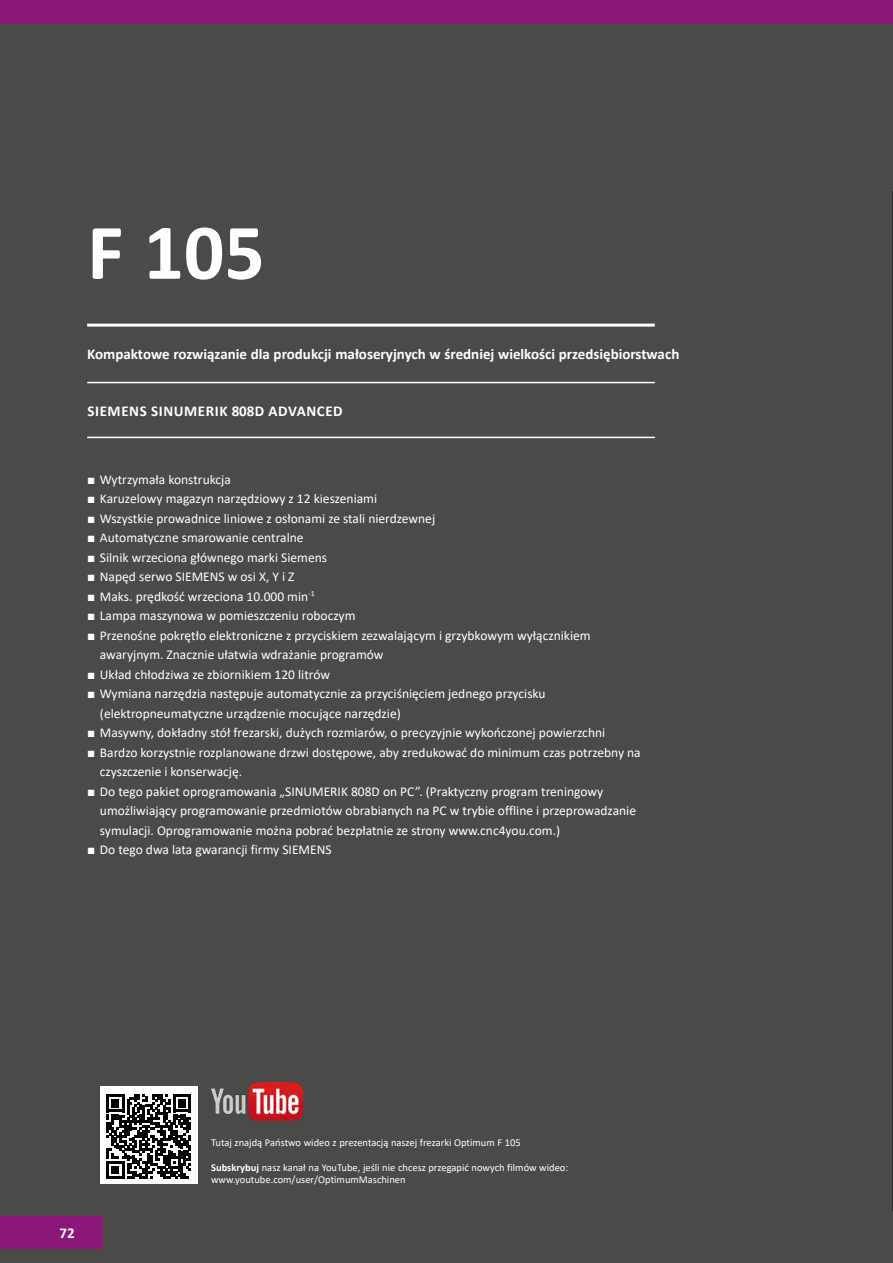
<style>
.page{position:relative;width:893px;height:1263px;background:#fff}
.page>*{position:absolute;margin:0;border:0;box-sizing:border-box;transform-origin:0 0}
.t1{font:700 79.65px "Calibri";color:#fff}
.t2{font:700 15px "Calibri";color:#fff}
.t3{font:700 15px "Calibri";letter-spacing:.04em;color:#fff}
.t4{font:13.5px/19.5px "Calibri";color:#fff}
.t5{font:10.5px/12.6px "Calibri";color:#fff}
.s1{font-family:"Arial"}
.s2{font-weight:700}
</style>
<div class="page">
<div style="left:0;top:23px;width:893px;height:1240px;background:#4a4a49"></div>
<div style="left:0;top:0;width:893px;height:23px;background:#8b1878"></div>
<hr style="left:892px;top:191px;width:1px;height:1020px;background:#000">
<div style="left:0;top:1216px;width:103px;height:33px;background:#8b1878"></div>
<div style="left:100px;top:1086px;width:97px;height:98px;background:#fff"></div>
<img style="left:211px;top:1082px;width:92px;height:38px">
<svg style="left:106px;top:1094px;width:85px;height:85px"></svg>
<hr style="left:87px;top:437px;width:568px;height:1px;background:#fff">
<hr style="left:87px;top:324px;width:568px;height:3px;background:#fff">
<hr style="left:87px;top:382px;width:568px;height:1px;background:#fff">
<img style="left:892px;top:260px;width:1px;height:822px">
<h1 class="t1" style="left:87px;top:196px;width:179px">F 105</h1>
<p class="t2" style="left:87px;top:343px;width:594px">Kompaktowe rozwiązanie dla produkcji małoseryjnych w średniej wielkości przedsiębiorstwach</p>
<p class="t3" style="left:87px;top:401px;width:257px">SIEMENS SINUMERIK 808D ADVANCED</p>
<p class="t4" style="left:87px;top:469px;width:145px"><span class="s1">■</span> Wytrzymała konstrukcja</p>
<p class="t4" style="left:87px;top:489px;width:291px"><span class="s1">■</span> Karuzelowy magazyn narzędziowy z 12 kieszeniami</p>
<p class="t4" style="left:87px;top:508px;width:350px"><span class="s1">■</span> Wszystkie prowadnice liniowe z osłonami ze stali nierdzewnej</p>
<p class="t4" style="left:87px;top:528px;width:218px"><span class="s1">■</span> Automatyczne smarowanie centralne</p>
<p class="t4" style="left:87px;top:547px;width:241px"><span class="s1">■</span> Silnik wrzeciona głównego marki Siemens</p>
<p class="t4" style="left:87px;top:567px;width:209px"><span class="s1">■</span> Napęd serwo SIEMENS w osi X, Y i Z</p>
<p class="t4" style="left:87px;top:586px;width:229px"><span class="s1">■</span> Maks. prędkość wrzeciona 10.000 min<sup>-1</sup></p>
<p class="t4" style="left:87px;top:606px;width:270px"><span class="s1">■</span> Lampa maszynowa w pomieszczeniu roboczym</p>
<p class="t4" style="left:100px;top:625px;width:492px;text-indent:-13px"><span class="s1">■</span> Przenośne pokrętło elektroniczne z przyciskiem zezwalającym i grzybkowym wyłącznikiem awaryjnym. Znacznie ułatwia wdrażanie programów</p>
<p class="t4" style="left:87px;top:664px;width:244px"><span class="s1">■</span> Układ chłodziwa ze zbiornikiem 120 litrów</p>
<p class="t4" style="left:100px;top:684px;width:447px;text-indent:-13px"><span class="s1">■</span> Wymiana narzędzia następuje automatycznie za przyciśnięciem jednego przycisku (elektropneumatyczne urządzenie mocujące narzędzie)</p>
<p class="t4" style="left:87px;top:723px;width:520px"><span class="s1">■</span> Masywny, dokładny stół frezarski, dużych rozmiarów, o precyzyjnie wykończonej powierzchni</p>
<p class="t4" style="left:100px;top:742px;width:542px;text-indent:-13px"><span class="s1">■</span> Bardzo korzystnie rozplanowane drzwi dostępowe, aby zredukować do minimum czas potrzebny na czyszczenie i konserwację.</p>
<p class="t4" style="left:100px;top:781px;width:538px;text-indent:-13px"><span class="s1">■</span> Do tego pakiet oprogramowania „SINUMERIK 808D on PC”. (Praktyczny program treningowy umożliwiający programowanie przedmiotów obrabianych na PC w trybie offline i przeprowadzanie symulacji. Oprogramowanie można pobrać bezpłatnie ze strony www.cnc4you.com.)</p>
<p class="t4" style="left:87px;top:840px;width:246px"><span class="s1">■</span> Do tego dwa lata gwarancji firmy SIEMENS</p>
<p class="t2" style="left:60px;top:1222px;width:17px">72</p>
<p class="t5" style="left:211px;top:1135px;width:311px">Tutaj znajdą Państwo wideo z prezentacją naszej frezarki Optimum F 105</p>
<p class="t5" style="left:211px;top:1161px;width:359px"><span class="s2">Subskrybuj</span> nasz kanał na YouTube, jeśli nie chcesz przegapić nowych filmów wideo: www.youtube.com/user/OptimumMaschinen</p>
</div>
